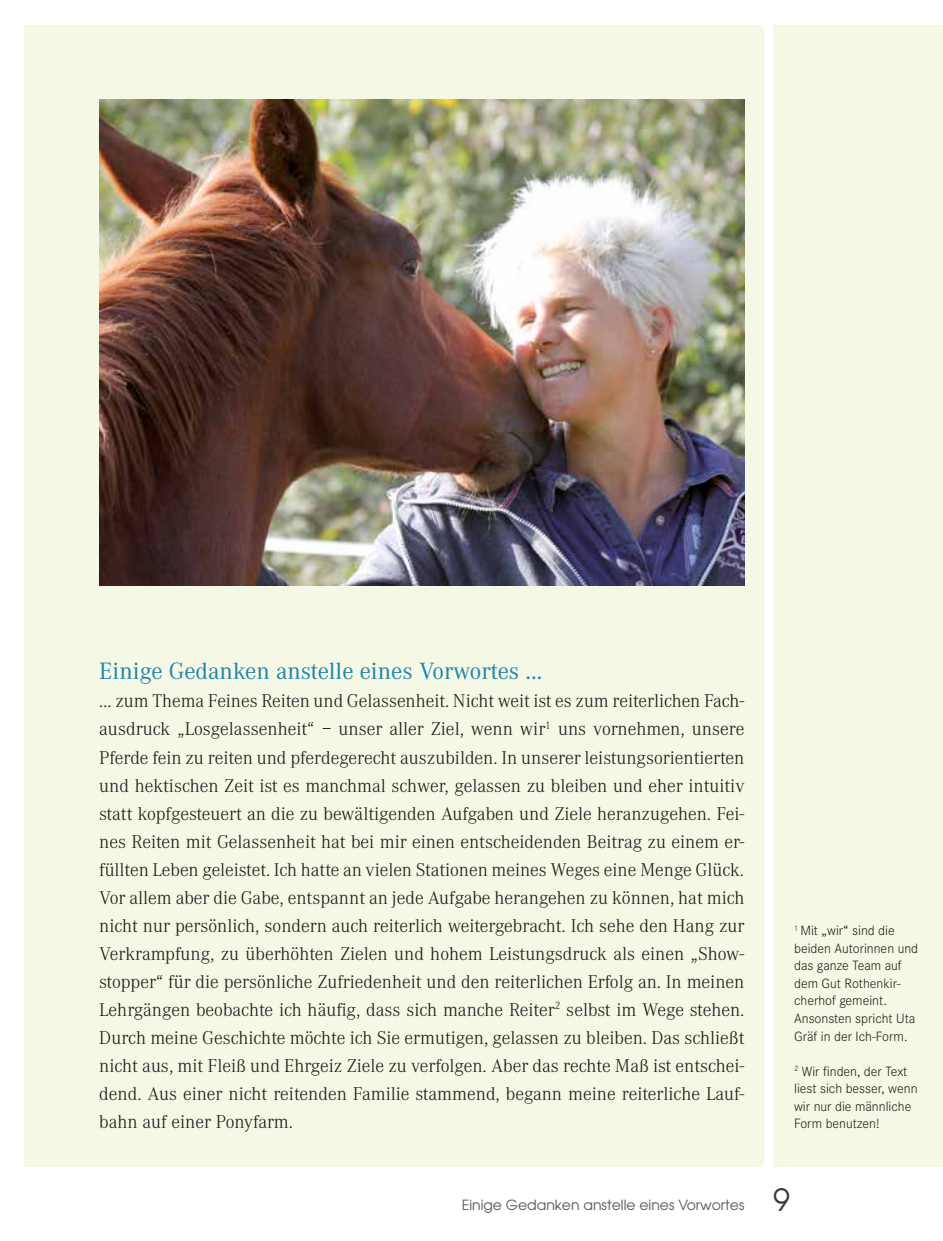
<style>
.page{position:relative;width:943px;height:1241px;background:#fff}
.page>*{position:absolute;margin:0;border:0;box-sizing:border-box;transform-origin:0 0}
.t1{font:30.62px "Avant Garde";color:#423a35}
.t2{font:24.5px "Corporate A";color:#2285ab}
.t3{font:300 19.25px/28px "Corporate A";color:#1d1d1b;text-align:justify}
.t4{font:300 14px/17.5px "Corporate S";color:#1d1d1b}
.t5{font:14px "Avant Garde";color:#615854}
</style>
<div class="page">
<div style="left:25px;top:25px;width:918px;height:1141px;background:#f6f8e6"></div>
<img style="left:99px;top:99px;width:645px;height:486px">
<div style="left:764px;top:0;width:9px;height:1240px;background:#fff"></div>
<hr style="left:0;top:945px;width:1px;height:112px;background:#dee69a">
<p class="t2" style="left:99px;top:657px;width:444px">Einige Gedanken anstelle eines Vorwortes …</p>
<p class="t3" style="left:99px;top:687px;width:646px">… zum Thema Feines Reiten und Gelassenheit. Nicht weit ist es zum reiterlichen Fach&shy;ausdruck „Losgelassenheit“ – unser aller Ziel, wenn wir<sup>1</sup> uns vornehmen, unsere Pferde fein zu reiten und pferdegerecht auszubilden. In unserer leistungsorientierten und hektischen Zeit ist es manchmal schwer, gelassen zu bleiben und eher intuitiv statt kopfgesteuert an die zu bewältigenden Aufgaben und Ziele heranzugehen. Fei&shy;nes Reiten mit Gelassenheit hat bei mir einen entscheidenden Beitrag zu einem er&shy;füllten Leben geleistet. Ich hatte an vielen Stationen meines Weges eine Menge Glück.<br>Vor allem aber die Gabe, entspannt an jede Aufgabe herangehen zu können, hat mich nicht nur persönlich, sondern auch reiterlich weitergebracht. Ich sehe den Hang zur Verkrampfung, zu überhöhten Zielen und hohem Leistungsdruck als einen „Show&shy;stopper“ für die persönliche Zufriedenheit und den reiterlichen Erfolg an. In meinen Lehrgängen beobachte ich häufig, dass sich manche Reiter<sup>2</sup> selbst im Wege stehen.<br>Durch meine Geschichte möchte ich Sie ermutigen, gelassen zu bleiben. Das schließt nicht aus, mit Fleiß und Ehrgeiz Ziele zu verfolgen. Aber das rechte Maß ist entschei&shy;dend. Aus einer nicht reitenden Familie stammend, begann meine reiterliche Lauf&shy;bahn auf einer Ponyfarm.</p>
<p class="t5" style="left:462px;top:1196px;width:284px">Einige Gedanken anstelle eines Vorwortes</p>
<p class="t4" style="left:794px;top:922px;width:126px"><sup>1</sup> Mit „wir“ sind die beiden Autorinnen und das ganze Team auf dem Gut Rothenkir&shy;cherhof gemeint.<br>Ansonsten spricht Uta<br>Gräf in der Ich-Form.</p>
<p class="t4" style="left:794px;top:1062px;width:125px"><sup>2</sup> Wir finden, der Text liest sich besser, wenn wir nur die männliche<br>Form benutzen!</p>
<h1 class="t1" style="left:773px;top:1180px;width:18px">9</h1>
</div>
